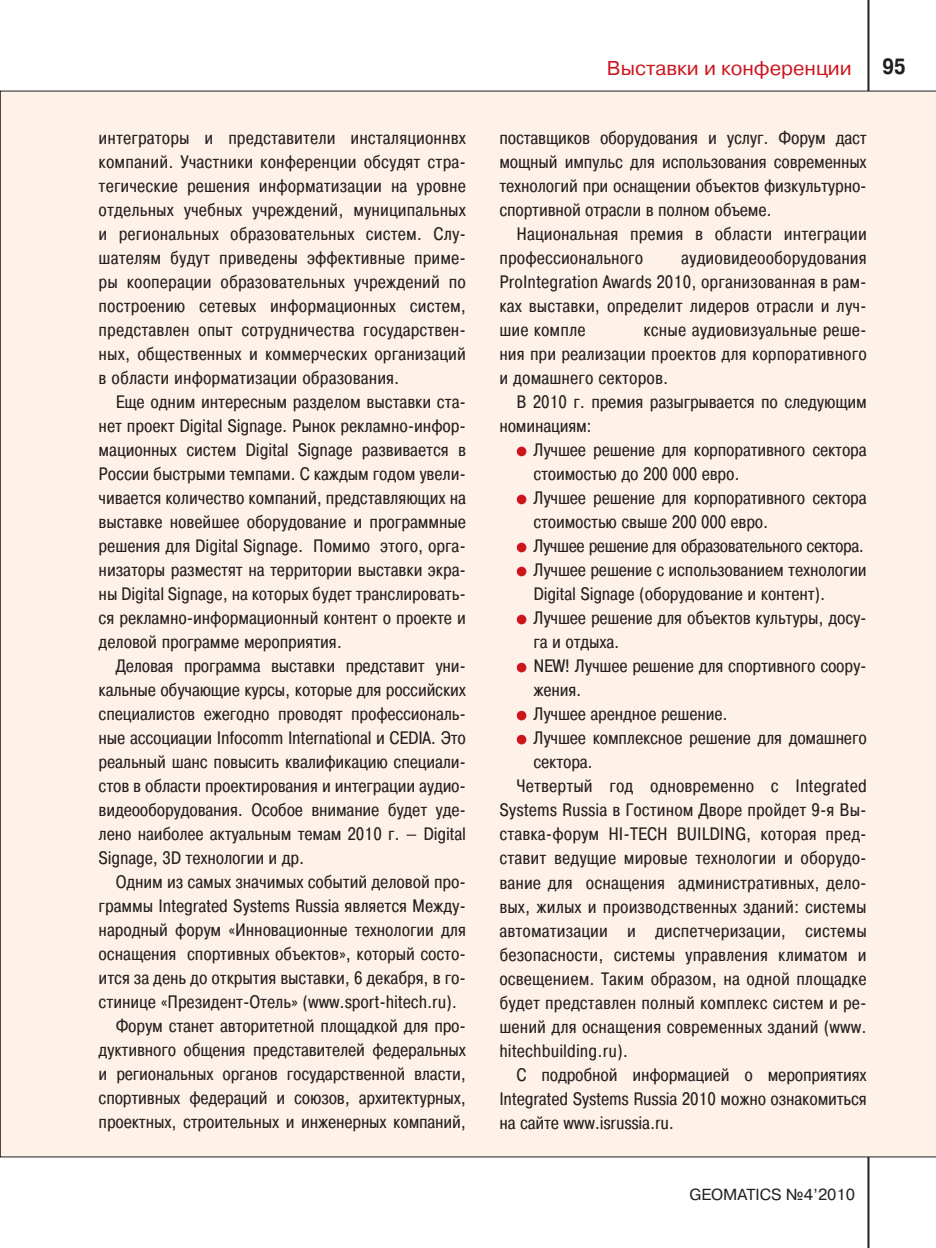
<style>
.page{position:relative;width:936px;height:1248px;background:#fff}
.page>*{position:absolute;margin:0;border:0;box-sizing:border-box;transform-origin:0 0}
.t1{font:700 22px "Pragmatica Cond C";color:#231f20}
.t2{font:20px "Pragmatica C";color:#cd151d}
.t3{font:18px/24px "Pragmatica Cond C";letter-spacing:.03em;color:#231f20;text-align:justify}
.t4{font:18px "Pragmatica Cond C";letter-spacing:.01em;color:#231f20}
.t5{font:16px "Pragmatica C";color:#231f20}
</style>
<div class="page">
<hr style="left:867px;top:0;width:2px;height:1247px;background:#231f20">
<div style="left:0;top:91px;width:935px;height:1066px;background:#fef1e7"></div>
<svg style="left:516px;top:446px;width:10px;height:10px"></svg>
<svg style="left:516px;top:494px;width:10px;height:10px"></svg>
<svg style="left:516px;top:542px;width:10px;height:10px"></svg>
<svg style="left:516px;top:566px;width:10px;height:10px"></svg>
<svg style="left:516px;top:614px;width:10px;height:10px"></svg>
<svg style="left:516px;top:662px;width:10px;height:10px"></svg>
<svg style="left:516px;top:710px;width:10px;height:10px"></svg>
<svg style="left:516px;top:734px;width:10px;height:10px"></svg>
<p class="t3" style="left:99px;top:127px;width:368px">интеграторы и представители инсталяционнвх</p>
<p class="t3" style="left:99px;top:151px;width:368px">компаний. Участники конференции обсудят стра-</p>
<p class="t3" style="left:99px;top:175px;width:368px">тегические решения информатизации на уровне</p>
<p class="t3" style="left:99px;top:199px;width:368px">отдельных учебных учреждений, муниципальных</p>
<p class="t3" style="left:99px;top:223px;width:368px">и региональных образовательных систем. Слу-</p>
<p class="t3" style="left:99px;top:247px;width:368px">шателям будут приведены эффективные приме-</p>
<p class="t3" style="left:99px;top:271px;width:368px">ры кооперации образовательных учреждений по</p>
<p class="t3" style="left:99px;top:295px;width:368px">построению сетевых информационных систем,</p>
<p class="t3" style="left:99px;top:319px;width:368px">представлен опыт сотрудничества государствен-</p>
<p class="t3" style="left:99px;top:343px;width:368px">ных, общественных и коммерческих организаций</p>
<p class="t3" style="left:99px;top:367px;width:302px">в области информатизации образования.</p>
<p class="t3" style="left:116px;top:391px;width:351px">Еще одним интересным разделом выставки ста-</p>
<p class="t3" style="left:99px;top:415px;width:368px">нет проект Digital Signage. Рынок рекламно-инфор-</p>
<p class="t3" style="left:99px;top:439px;width:368px">мационных систем Digital Signage развивается в</p>
<p class="t3" style="left:99px;top:463px;width:368px">России быстрыми темпами. С каждым годом увели-</p>
<p class="t3" style="left:99px;top:487px;width:368px">чивается количество компаний, представляющих на</p>
<p class="t3" style="left:99px;top:511px;width:368px">выставке новейшее оборудование и программные</p>
<p class="t3" style="left:99px;top:535px;width:368px">решения для Digital Signage. Помимо этого, орга-</p>
<p class="t3" style="left:99px;top:559px;width:368px">низаторы разместят на территории выставки экра-</p>
<p class="t3" style="left:99px;top:583px;width:368px">ны Digital Signage, на которых будет транслировать-</p>
<p class="t3" style="left:99px;top:607px;width:368px">ся рекламно-информационный контент о проекте и</p>
<p class="t3" style="left:99px;top:631px;width:244px">деловой программе мероприятия.</p>
<p class="t3" style="left:116px;top:655px;width:351px">Деловая программа выставки представит уни-</p>
<p class="t3" style="left:99px;top:679px;width:368px">кальные обучающие курсы, которые для российских</p>
<p class="t3" style="left:99px;top:703px;width:368px">специалистов ежегодно проводят профессиональ-</p>
<p class="t3" style="left:99px;top:727px;width:368px">ные ассоциации Infocomm International и CEDIA. Это</p>
<p class="t3" style="left:99px;top:751px;width:368px">реальный шанс повысить квалификацию специали-</p>
<p class="t3" style="left:99px;top:775px;width:368px">стов в области проектирования и интеграции аудио-</p>
<p class="t3" style="left:99px;top:799px;width:368px">видеооборудования. Особое внимание будет уде-</p>
<p class="t3" style="left:99px;top:823px;width:368px">лено наиболее актуальным темам 2010 г. — Digital</p>
<p class="t3" style="left:99px;top:847px;width:206px">Signage, 3D технологии и др.</p>
<p class="t3" style="left:116px;top:871px;width:351px">Одним из самых значимых событий деловой про-</p>
<p class="t3" style="left:99px;top:895px;width:368px">граммы Integrated Systems Russia является Между-</p>
<p class="t3" style="left:99px;top:919px;width:368px">народный форум «Инновационные технологии для</p>
<p class="t3" style="left:99px;top:943px;width:368px">оснащения спортивных объектов», который состо-</p>
<p class="t3" style="left:99px;top:967px;width:368px">ится за день до открытия выставки, 6 декабря, в го-</p>
<p class="t3" style="left:99px;top:991px;width:359px">стинице «Президент-Отель» (www.sport-hitech.ru).</p>
<p class="t3" style="left:116px;top:1015px;width:351px">Форум станет авторитетной площадкой для про-</p>
<p class="t3" style="left:99px;top:1039px;width:368px">дуктивного общения представителей федеральных</p>
<p class="t3" style="left:99px;top:1063px;width:368px">и региональных органов государственной власти,</p>
<p class="t3" style="left:99px;top:1087px;width:368px">спортивных федераций и союзов, архитектурных,</p>
<p class="t3" style="left:99px;top:1111px;width:368px">проектных, строительных и инженерных компаний,</p>
<p class="t2" style="left:607px;top:60px;width:246px">Выставки и конференции</p>
<p class="t1" style="left:882px;top:58px;width:25px">95</p>
<p class="t3" style="left:499px;top:127px;width:368px">поставщиков оборудования и услуг. Форум даст</p>
<p class="t3" style="left:499px;top:151px;width:368px">мощный импульс для использования современных</p>
<p class="t3" style="left:499px;top:175px;width:368px">технологий при оснащении объектов физкультурно-</p>
<p class="t3" style="left:499px;top:199px;width:273px">спортивной отрасли в полном объеме.</p>
<p class="t3" style="left:516px;top:223px;width:351px">Национальная премия в области интеграции</p>
<p class="t3" style="left:499px;top:247px;width:145px">профессионального</p>
<p class="t3" style="left:499px;top:247px;width:368px;text-indent:182px">аудиовидеооборудования ProIntegration Awards 2010, организованная в рам&shy;ках выставки, определит лидеров отрасли и луч&shy;шие компле</p>
<p class="t3" style="left:643px;top:319px;width:224px">ксные аудиовизуальные реше-</p>
<p class="t3" style="left:499px;top:343px;width:368px">ния при реализации проектов для корпоративного</p>
<p class="t3" style="left:499px;top:367px;width:170px">и домашнего секторов.</p>
<p class="t3" style="left:516px;top:391px;width:351px">В 2010 г. премия разыгрывается по следующим</p>
<p class="t3" style="left:499px;top:415px;width:93px">номинациям:</p>
<p class="t3" style="left:533px;top:439px;width:334px">Лучшее решение для корпоративного сектора</p>
<p class="t3" style="left:533px;top:463px;width:207px">стоимостью до 200 000 евро.</p>
<p class="t3" style="left:533px;top:487px;width:334px">Лучшее решение для корпоративного сектора</p>
<p class="t3" style="left:533px;top:511px;width:236px">стоимостью свыше 200 000 евро.</p>
<p class="t4" style="left:533px;top:539px;width:331px">Лучшее решение для образовательного сектора.</p>
<p class="t3" style="left:533px;top:559px;width:334px">Лучшее решение с использованием технологии</p>
<p class="t3" style="left:533px;top:583px;width:292px">Digital Signage (оборудование и контент).</p>
<p class="t3" style="left:533px;top:607px;width:334px">Лучшее решение для объектов культуры, досу-</p>
<p class="t3" style="left:533px;top:631px;width:87px">га и отдыха.</p>
<p class="t3" style="left:533px;top:655px;width:334px">NEW! Лучшее решение для спортивного соору-</p>
<p class="t3" style="left:533px;top:679px;width:49px">жения.</p>
<p class="t3" style="left:533px;top:703px;width:195px">Лучшее арендное решение.</p>
<p class="t3" style="left:533px;top:727px;width:334px">Лучшее комплексное решение для домашнего</p>
<p class="t3" style="left:533px;top:751px;width:60px">сектора.</p>
<p class="t3" style="left:516px;top:775px;width:351px">Четвертый год одновременно с Integrated</p>
<p class="t3" style="left:499px;top:799px;width:368px">Systems Russia в Гостином Дворе пройдет 9-я Вы-</p>
<p class="t3" style="left:499px;top:823px;width:368px">ставка-форум HI-TECH BUILDING, которая пред-</p>
<p class="t3" style="left:499px;top:847px;width:368px">ставит ведущие мировые технологии и оборудо-</p>
<p class="t3" style="left:499px;top:871px;width:368px">вание для оснащения административных, дело-</p>
<p class="t3" style="left:499px;top:895px;width:368px">вых, жилых и производственных зданий: системы</p>
<p class="t3" style="left:499px;top:919px;width:368px">автоматизации и диспетчеризации, системы</p>
<p class="t3" style="left:499px;top:943px;width:368px">безопасности, системы управления климатом и</p>
<p class="t3" style="left:499px;top:967px;width:368px">освещением. Таким образом, на одной площадке</p>
<p class="t3" style="left:499px;top:991px;width:368px">будет представлен полный комплекс систем и ре-</p>
<p class="t3" style="left:499px;top:1015px;width:368px">шений для оснащения современных зданий (www.</p>
<p class="t3" style="left:499px;top:1039px;width:129px">hitechbuilding.ru).</p>
<p class="t3" style="left:516px;top:1063px;width:351px">С подробной информацией о мероприятиях</p>
<p class="t3" style="left:499px;top:1087px;width:368px">Integrated Systems Russia 2010 можно ознакомиться</p>
<p class="t3" style="left:499px;top:1111px;width:175px">на сайте www.isrussia.ru.</p>
<p class="t5" style="left:689px;top:1188px;width:167px">GEOMATICS №4’2010</p>
</div>
